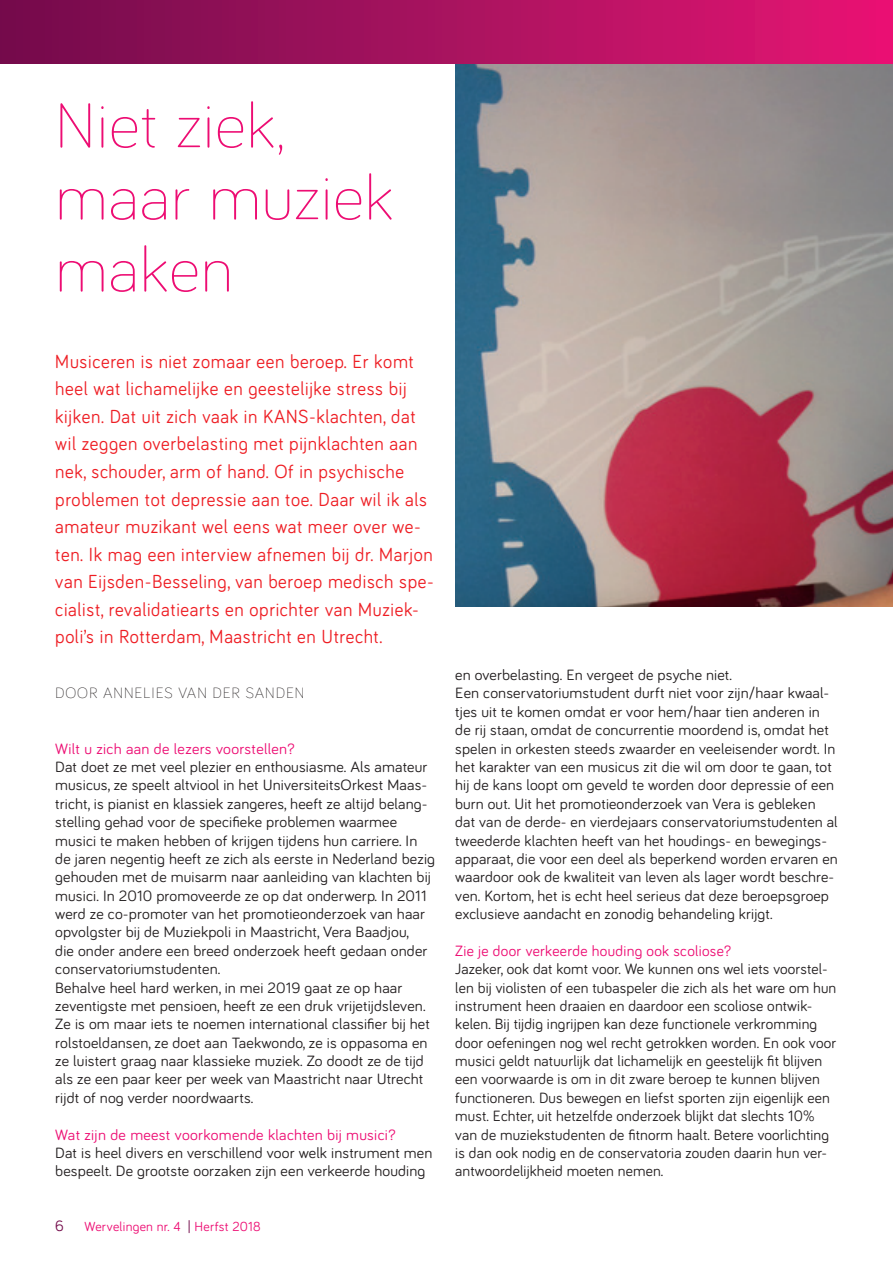
<style>
.page{position:relative;width:893px;height:1263px;background:#fff}
.page>*{position:absolute;margin:0;border:0;box-sizing:border-box;transform-origin:0 0}
.t1{font:300 64.5px/72px "Bariol";letter-spacing:.02em;color:#ed0d73}
.t2{font:19.5px/27.6px "Bariol";letter-spacing:.035em;color:#ee1d23;scale:.95 1}
.t3{font:15.3px/18.3px "Bariol";letter-spacing:.01em;color:#231f20}
.t4{font:15.3px "Bariol";letter-spacing:.02em;color:#ed0d73}
.t5{font:300 15.3px "Bariol";letter-spacing:.06em;color:#231f20}
.t6{font:15.3px "Bariol";color:#730a4a}
.t7{font:13.5px "Bariol";letter-spacing:.02em;color:#ed0d73}
.s1{color:#730a4a}
</style>
<div class="page">
<img style="left:455px;top:64px;width:438px;height:543px">
<div style="left:0;top:0;width:893px;height:64px;background:linear-gradient(to right,#700d4b,#e51573)"></div>
<h1 class="t1" style="left:55px;top:86px;width:339px">Niet ziek, maar muziek maken</h1>
<p class="t2" style="left:55px;top:346px;width:400px">Musiceren is niet zomaar een beroep. Er komt heel wat lichamelijke en geestelijke stress bij kijken. Dat uit zich vaak in KANS-klachten, dat wil zeggen overbelasting met pijnklachten aan nek, schouder, arm of hand. Of in psychische problemen tot depressie aan toe. Daar wil ik als amateur muzikant wel eens wat meer over we&shy;ten. Ik mag een interview afnemen bij dr. Marjon van Eijsden-Besseling, van beroep medisch spe&shy;cialist, revalidatiearts en oprichter van Muziek&shy;poli’s in Rotterdam, Maastricht en Utrecht.</p>
<p class="t5" style="left:55px;top:683px;width:251px">DOOR ANNELIES VAN DER SANDEN</p>
<p class="t4" style="left:55px;top:738px;width:241px">Wilt u zich aan de lezers voorstellen?</p>
<p class="t3" style="left:55px;top:757px;width:381px">Dat doet ze met veel plezier en enthousiasme. Als amateur musicus, ze speelt altviool in het UniversiteitsOrkest Maas&shy;tricht, is pianist en klassiek zangeres, heeft ze altijd belang&shy;stelling gehad voor de specifieke problemen waarmee musici te maken hebben of krijgen tijdens hun carriere. In de jaren negentig heeft ze zich als eerste in Nederland bezig gehouden met de muisarm naar aanleiding van klachten bij musici. In 2010 promoveerde ze op dat onderwerp. In 2011 werd ze co-promoter van het promotieonderzoek van haar opvolgster bij de Muziekpoli in Maastricht, Vera Baadjou,<br>die onder andere een breed onderzoek heeft gedaan onder conservatoriumstudenten.<br>Behalve heel hard werken, in mei 2019 gaat ze op haar zeventigste met pensioen, heeft ze een druk vrijetijdsleven.<br>Ze is om maar iets te noemen international classifier bij het rolstoeldansen, ze doet aan Taekwondo, ze is oppasoma en ze luistert graag naar klassieke muziek. Zo doodt ze de tijd als ze een paar keer per week van Maastricht naar Utrecht rijdt of nog verder noordwaarts.</p>
<p class="t4" style="left:55px;top:1124px;width:342px">Wat zijn de meest voorkomende klachten bij musici?</p>
<p class="t3" style="left:55px;top:1143px;width:378px">Dat is heel divers en verschillend voor welk instrument men bespeelt. De grootste oorzaken zijn een verkeerde houding</p>
<p class="t6" style="left:55px;top:1216px;width:10px">6</p>
<p class="t7" style="left:85px;top:1218px;width:178px">Wervelingen nr. 4 <span class="s1">|</span> Herfst 2018</p>
<p class="t3" style="left:455px;top:665px;width:384px">en overbelasting. En vergeet de psyche niet.<br>Een conservatoriumstudent durft niet voor zijn/haar kwaal&shy;tjes uit te komen omdat er voor hem/haar tien anderen in de rij staan, omdat de concurrentie moordend is, omdat het spelen in orkesten steeds zwaarder en veeleisender wordt. In het karakter van een musicus zit die wil om door te gaan, tot hij de kans loopt om geveld te worden door depressie of een burn out. Uit het promotieonderzoek van Vera is gebleken dat van de derde- en vierdejaars conservatoriumstudenten al tweederde klachten heeft van het houdings- en bewegings&shy;apparaat, die voor een deel als beperkend worden ervaren en waardoor ook de kwaliteit van leven als lager wordt beschre&shy;ven. Kortom, het is echt heel serieus dat deze beroepsgroep exclusieve aandacht en zonodig behandeling krijgt.</p>
<p class="t4" style="left:455px;top:940px;width:278px">Zie je door verkeerde houding ook scoliose?</p>
<p class="t3" style="left:455px;top:959px;width:382px">Jazeker, ook dat komt voor. We kunnen ons wel iets voorstel&shy;len bij violisten of een tubaspeler die zich als het ware om hun instrument heen draaien en daardoor een scoliose ontwik&shy;kelen. Bij tijdig ingrijpen kan deze functionele verkromming door oefeningen nog wel recht getrokken worden. En ook voor musici geldt natuurlijk dat lichamelijk en geestelijk fit blijven een voorwaarde is om in dit zware beroep te kunnen blijven functioneren. Dus bewegen en liefst sporten zijn eigenlijk een must. Echter, uit hetzelfde onderzoek blijkt dat slechts 10% van de muziekstudenten de fitnorm haalt. Betere voorlichting is dan ook nodig en de conservatoria zouden daarin hun ver&shy;antwoordelijkheid moeten nemen.</p>
</div>
